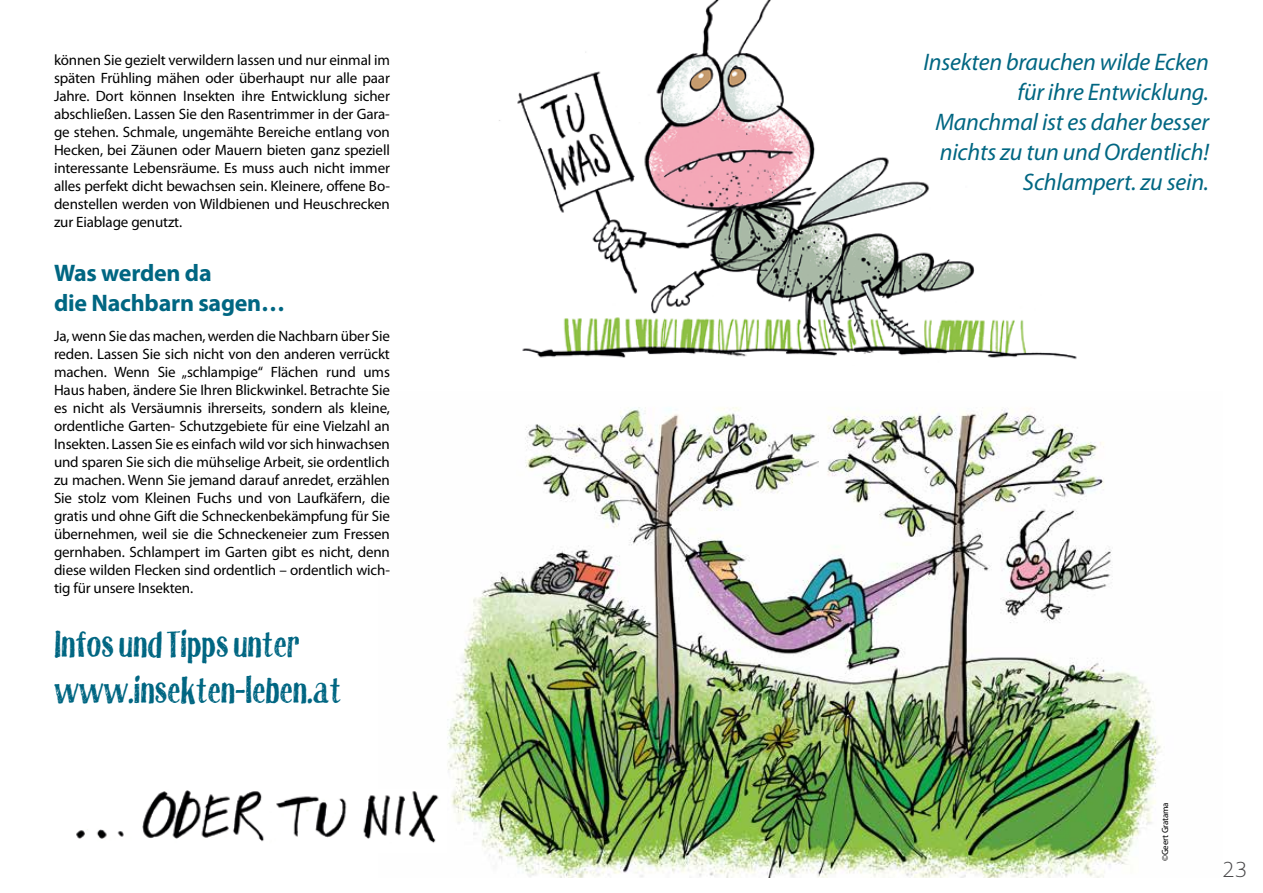
<style>
.page{position:relative;width:1263px;height:893px;background:#fff}
.page>*{position:absolute;margin:0;border:0;box-sizing:border-box;transform-origin:0 0}
.t1{font:37.5px/46.5px "True Sketch";color:#006682}
.t2{font:italic 24px/30px "Myriad Pro";letter-spacing:-.01em;color:#006682;text-align:right}
.t3{font:700 24px/30px "Myriad Pro";letter-spacing:-.01em;color:#006682}
.t4{font:300 21px "Fresco Sans Pro";color:#484749}
.t5{font:15px/18px "Myriad Pro";letter-spacing:-.01em;color:#000;text-align:justify}
.t6{font:9px "Myriad Pro";letter-spacing:-.02em;color:#000}
</style>
<div class="page">
<img style="left:499px;top:0;width:578px;height:359px">
<img style="left:447px;top:407px;width:715px;height:471px">
<img style="left:76px;top:790px;width:363px;height:53px">
<p class="t5" style="left:54px;top:51px;width:337px">können Sie gezielt verwildern lassen und nur einmal im späten Frühling mähen oder überhaupt nur alle paar Jahre. Dort können Insekten ihre Entwicklung sicher abschließen. Lassen Sie den Rasentrimmer in der Gara&shy;ge stehen. Schmale, ungemähte Bereiche entlang von Hecken, bei Zäunen oder Mauern bieten ganz speziell interessante Lebensräume. Es muss auch nicht immer alles perfekt dicht bewachsen sein. Kleinere, offene Bo&shy;denstellen werden von Wildbienen und Heuschrecken zur Eiablage genutzt.</p>
<h2 class="t3" style="left:54px;top:257px;width:233px">Was werden da<br>die Nachbarn sagen…</h2>
<p class="t5" style="left:54px;top:327px;width:337px">Ja, wenn Sie das machen, werden die Nachbarn über Sie reden. Lassen Sie sich nicht von den anderen verrückt machen. Wenn Sie „schlampige“ Flächen rund ums Haus haben, ändere Sie Ihren Blickwinkel. Betrachte Sie es nicht als Versäumnis ihrerseits, sondern als kleine, ordentliche Garten- Schutzgebiete für eine Vielzahl an Insekten. Lassen Sie es einfach wild vor sich hinwachsen und sparen Sie sich die mühselige Arbeit, sie ordentlich zu machen. Wenn Sie jemand darauf anredet, erzählen Sie stolz vom Kleinen Fuchs und von Laufkäfern, die gratis und ohne Gift die Schneckenbekämpfung für Sie übernehmen, weil sie die Schneckeneier zum Fressen gernhaben. Schlampert im Garten gibt es nicht, denn diese wilden Flecken sind ordentlich – ordentlich wich&shy;tig für unsere Insekten.</p>
<h1 class="t1" style="left:54px;top:621px;width:289px">Infos und Tipps unter www.insekten-leben.at</h1>
<h2 class="t2" style="left:923px;top:47px;width:287px">Insekten brauchen wilde Ecken für ihre Entwicklung.<br>Manchmal ist es daher besser nichts zu tun und Ordentlich!<br>Schlampert. zu sein.</h2>
<p class="t6" style="left:1159px;top:861px;width:60px;rotate:-90deg">©Geert Gratama</p>
<h3 class="t4" style="left:1222px;top:856px;width:26px">23</h3>
</div>
